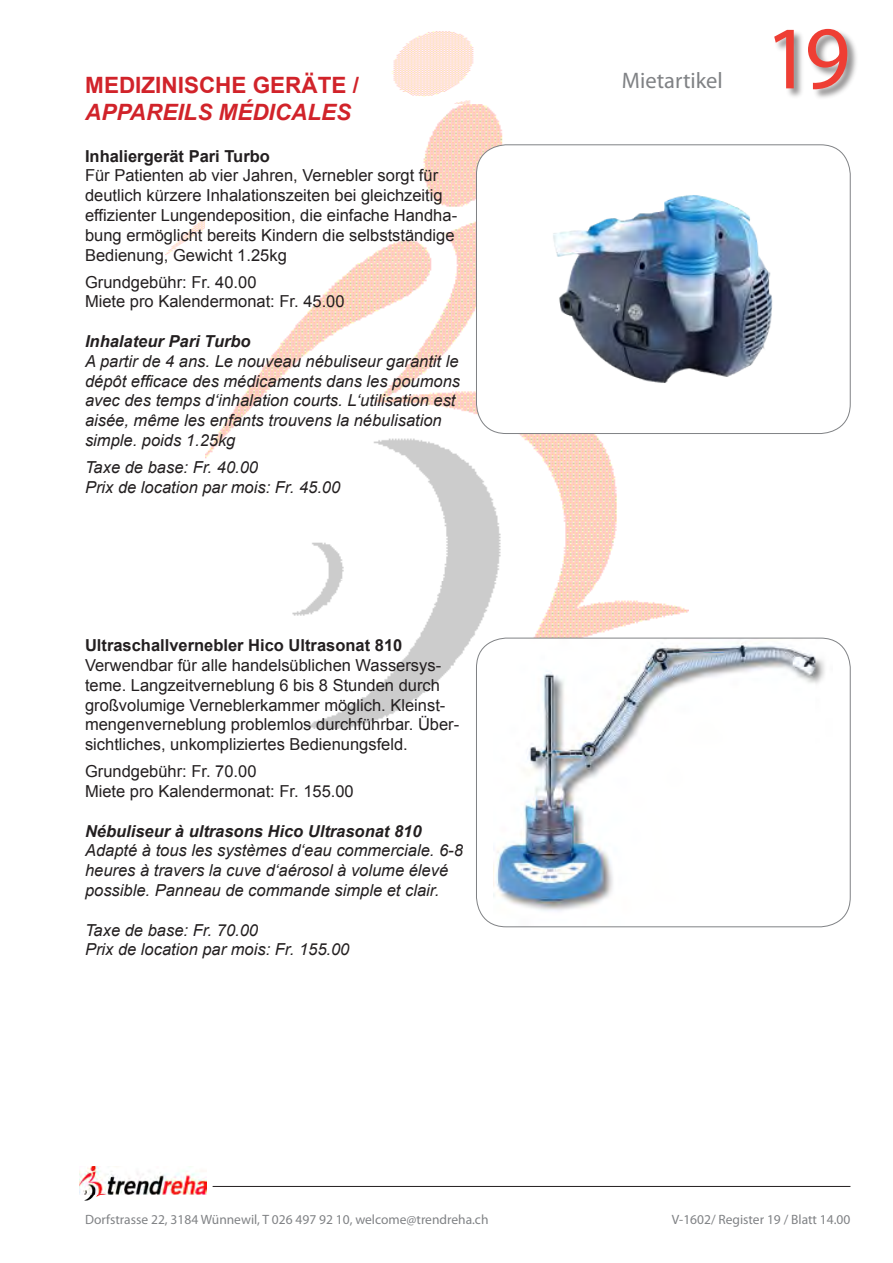
<style>
.page{position:relative;width:893px;height:1263px;background:#fff}
.page>*{position:absolute;margin:0;border:0;box-sizing:border-box;transform-origin:0 0}
.t1{font:90px "Myriad Pro";color:#ee3e34}
.t2{font:700 22.5px "Arial";color:#d1232a}
.t3{font:italic 700 22.5px "Arial";color:#d1232a}
.t4{font:22.5px "Myriad Pro";color:#808285}
.t5{font:16.5px/19.8px "Arial";color:#231f20}
.t6{font:italic 16.5px/19.8px "Arial";color:#231f20}
.t7{font:700 16.5px "Arial";color:#231f20}
.t8{font:italic 700 16.5px "Arial";color:#231f20}
.t9{font:13.5px "Myriad Pro";color:#808285}
</style>
<div class="page">
<img style="left:166px;top:31px;width:308px;height:224px">
<div style="left:773px;top:27px;width:86px;height:75px;background:#231f20;opacity:.5"></div>
<hr style="left:213px;top:1186px;width:637px;height:1px;background:#231f20">
<img style="left:79px;top:1166px;width:127px;height:35px">
<img style="left:206px;top:104px;width:483px;height:624px">
<div style="left:476px;top:638px;width:374px;height:289px;background:#fff;border-radius:30px"></div>
<img style="left:494px;top:638px;width:339px;height:289px">
<div style="left:476px;top:638px;width:374px;height:289px;border:1px solid #808285;border-radius:30px"></div>
<div style="left:476px;top:145px;width:374px;height:288px;background:#fff;border-radius:30px"></div>
<img style="left:553px;top:195px;width:220px;height:188px">
<div style="left:476px;top:145px;width:374px;height:289px;border:1px solid #808285;border-radius:30px"></div>
<p class="t2" style="left:85px;top:70px;width:275px">MEDIZINISCHE GERÄTE /</p>
<p class="t3" style="left:85px;top:97px;width:267px">APPAREILS MÉDICALES</p>
<p class="t7" style="left:85px;top:145px;width:186px">Inhaliergerät Pari Turbo</p>
<p class="t5" style="left:85px;top:166px;width:374px">Für Patienten ab vier Jahren, Vernebler sorgt für deutlich kürzere Inhalationszeiten bei gleichzeitig effizienter Lungendeposition, die einfache Handha&shy;bung ermöglicht bereits Kindern die selbstständige Bedienung, Gewicht 1.25kg</p>
<p class="t5" style="left:85px;top:272px;width:173px">Grundgebühr: Fr. 40.00</p>
<p class="t5" style="left:85px;top:292px;width:261px">Miete pro Kalendermonat: Fr. 45.00</p>
<p class="t8" style="left:85px;top:330px;width:167px">Inhalateur Pari Turbo</p>
<p class="t6" style="left:85px;top:351px;width:377px">A partir de 4 ans. Le nouveau nébuliseur garantit le dépôt efficace des médicaments dans les poumons avec des temps d‘inhalation courts. L‘utilisation est aisée, même les enfants trouvens la nébulisation simple. poids 1.25kg</p>
<p class="t6" style="left:85px;top:457px;width:175px">Taxe de base: Fr. 40.00</p>
<p class="t6" style="left:85px;top:477px;width:257px">Prix de location par mois: Fr. 45.00</p>
<p class="t7" style="left:85px;top:634px;width:319px">Ultraschallvernebler Hico Ultrasonat 810</p>
<p class="t5" style="left:85px;top:655px;width:376px">Verwendbar für alle handelsüblichen Wassersys&shy;teme. Langzeitverneblung 6 bis 8 Stunden durch großvolumige Verneblerkammer möglich. Kleinst&shy;mengenverneblung problemlos durchführbar. Über&shy;sichtliches, unkompliziertes Bedienungsfeld.</p>
<p class="t5" style="left:85px;top:762px;width:173px">Grundgebühr: Fr. 70.00</p>
<p class="t5" style="left:85px;top:781px;width:270px">Miete pro Kalendermonat: Fr. 155.00</p>
<p class="t8" style="left:85px;top:820px;width:338px">Nébuliseur à ultrasons Hico Ultrasonat 810</p>
<p class="t6" style="left:85px;top:841px;width:379px">Adapté à tous les systèmes d‘eau commerciale. 6-8 heures à travers la cuve d‘aérosol à volume élevé possible. Panneau de commande simple et clair.</p>
<p class="t6" style="left:85px;top:920px;width:175px">Taxe de base: Fr. 70.00</p>
<p class="t6" style="left:85px;top:940px;width:266px">Prix de location par mois: Fr. 155.00</p>
<h2 class="t4" style="left:622px;top:67px;width:102px">Mietartikel</h2>
<h1 class="t1" style="left:765px;top:3px;width:87px">19</h1>
<p class="t9" style="left:85px;top:1211px;width:405px">Dorfstrasse 22, 3184 Wünnewil, T 026 497 92 10, welcome@trendreha.ch</p>
<p class="t9" style="left:672px;top:1211px;width:180px">V-1602/ Register 19 / Blatt 14.00</p>
</div>
